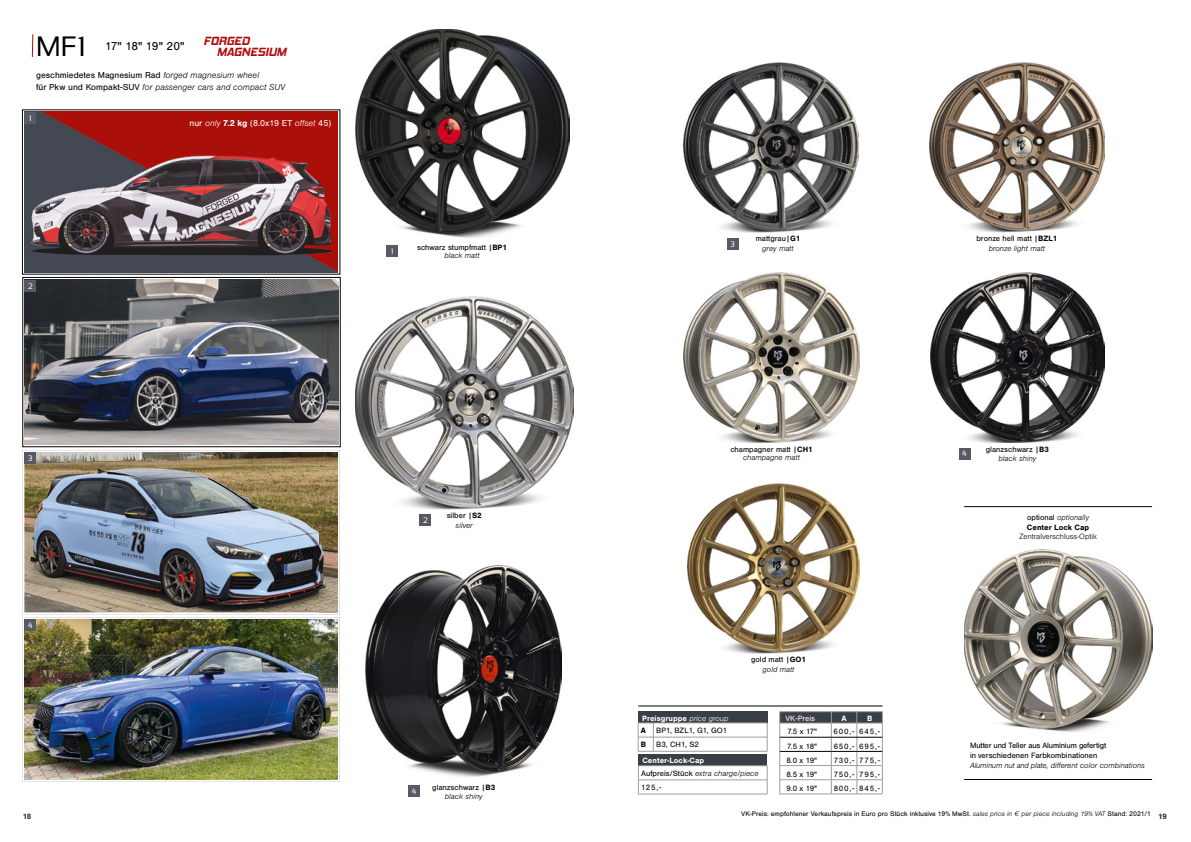
<style>
.page{position:relative;width:1191px;height:842px;background:#fff}
.page>*{position:absolute;margin:0;border:0;box-sizing:border-box;transform-origin:0 0}
.t1{font:28px "Sansation";color:#000}
.t2{font:italic 700 12px/11px "Hemi Head Rg";color:#b10a0c}
.t3{font:12px "Sans";letter-spacing:-.06em;color:#000}
.t4{font:italic 300 9px/12px "Sans";color:#000}
.t5{font:9px "Sans";color:#fff}
.t6{font:8px/9.6px "Sans";color:#000;text-align:center}
.t7{font:italic 300 8px/12.8px "Sans";color:#000}
.t8{font:700 8px/9.6px "Sans";letter-spacing:.005em;color:#000}
.t9{font:700 8px/12.1px "Sans";color:#fff}
.t10{font:300 8px "Sans";color:#000}
.t11{font:8px "Sansation";color:#fff}
.t12{font:8px "Sans";color:#fff}
.t13{font:700 8px "Sans";color:#282827}
.t14{font:7px "Sans";color:#000}
.s1{font-weight:400;font-style:normal}
.s2{font-weight:300;font-style:italic}
.s3{font-weight:700}
.s4{color:#000}
.s5{font-weight:700;font-style:normal;color:#fff}
.s6{font-weight:400}
</style>
<div class="page">
<svg style="left:22px;top:110px;width:318px;height:164px;background:#79474a"></svg>
<img style="left:22px;top:617px;width:298px;height:165px">
<img style="left:23px;top:277px;width:317px;height:170px">
<img style="left:22px;top:450px;width:318px;height:164px">
<img style="left:355px;top:297px;width:218px;height:212px">
<img style="left:320px;top:617px;width:20px;height:165px">
<img style="left:320px;top:520px;width:20px;height:94px">
<img style="left:320px;top:520px;width:18px;height:92px">
<img style="left:366px;top:565px;width:196px;height:212px">
<img style="left:355px;top:29px;width:214px;height:209px">
<img style="left:683px;top:63px;width:175px;height:169px">
<img style="left:683px;top:273px;width:176px;height:161px">
<img style="left:930px;top:273px;width:174px;height:170px">
<img style="left:929px;top:62px;width:175px;height:170px">
<img style="left:722px;top:434px;width:110px;height:50px">
<img style="left:688px;top:484px;width:171px;height:169px">
<img style="left:964px;top:550px;width:188px;height:182px">
<div style="left:638px;top:711px;width:129px;height:12px;background:#393e47"></div>
<hr style="left:653px;top:723px;width:114px;height:1px;background:#9c9d9d">
<hr style="left:653px;top:737px;width:114px;height:1px;background:#9c9d9d">
<hr style="left:653px;top:751px;width:114px;height:1px;background:#9c9d9d">
<svg style="left:638px;top:723px;width:16px;height:29px"></svg>
<svg style="left:767px;top:723px;width:1px;height:28px"></svg>
<svg style="left:779px;top:711px;width:104px;height:84px"></svg>
<div style="left:638px;top:754px;width:129px;height:12px;background:#393e47"></div>
<hr style="left:638px;top:765px;width:129px;height:1px;background:#9c9d9d">
<hr style="left:638px;top:780px;width:129px;height:1px;background:#9c9d9d">
<svg style="left:767px;top:766px;width:1px;height:28px"></svg>
<hr style="left:638px;top:794px;width:129px;height:1px;background:#9c9d9d">
<svg style="left:638px;top:766px;width:1px;height:28px"></svg>
<hr style="left:638px;top:706px;width:244px;height:1px;background:#000">
<svg style="left:31px;top:34px;width:3px;height:23px"></svg>
<hr style="left:964px;top:506px;width:188px;height:1px;background:#000">
<hr style="left:964px;top:779px;width:188px;height:1px;background:#000">
<div style="left:25px;top:112px;width:11px;height:11px;background:#575a62"></div>
<div style="left:25px;top:280px;width:11px;height:11px;background:#575a62"></div>
<div style="left:25px;top:452px;width:11px;height:11px;background:#575a62"></div>
<div style="left:25px;top:619px;width:11px;height:12px;background:#575a62"></div>
<div style="left:387px;top:245px;width:11px;height:12px;background:#575a62"></div>
<div style="left:420px;top:514px;width:11px;height:12px;background:#575a62"></div>
<div style="left:408px;top:786px;width:12px;height:11px;background:#575a62"></div>
<div style="left:727px;top:238px;width:11px;height:11px;background:#575a62"></div>
<div style="left:958px;top:448px;width:12px;height:11px;background:#575a62"></div>
<h1 class="t1" style="left:36px;top:31px;width:51px">MF1</h1>
<h2 class="t3" style="left:105px;top:40px;width:81px">17" 18" 19" 20"</h2>
<h2 class="t2" style="left:217px;top:35px;width:71px;text-indent:-13px">FORGED<br>MAGNESIUM</h2>
<p class="t4" style="left:36px;top:69px;width:250px"><span class="s1">geschmiedetes Magnesium Rad</span> forged magnesium wheel<br><span class="s1">für Pkw und Kompakt-SUV</span> for passenger cars and compact SUV</p>
<p class="t11" style="left:29px;top:113px;width:4px">1</p>
<p class="t11" style="left:28px;top:281px;width:6px">2</p>
<p class="t11" style="left:28px;top:453px;width:6px">3</p>
<p class="t11" style="left:28px;top:621px;width:6px">4</p>
<p class="t5" style="left:189px;top:118px;width:143px">nur <span class="s2">only</span> <span class="s3">7.2 kg</span> (8.0x19 ET <span class="s2">offset</span> 45)</p>
<p class="t11" style="left:391px;top:247px;width:4px">1</p>
<p class="t6" style="left:755px;top:234px;width:46px">mattgrau|<span class="s3">G1 </span><span class="s2">grey matt</span></p>
<p class="t6" style="left:976px;top:234px;width:82px">bronze hell matt |<span class="s3">BZL1</span></p>
<p class="t11" style="left:730px;top:240px;width:6px">3</p>
<p class="t6" style="left:417px;top:242px;width:91px">schwarz stumpfmatt |<span class="s3">BP1</span></p>
<p class="t7" style="left:988px;top:242px;width:58px">bronze light matt</p>
<p class="t7" style="left:444px;top:249px;width:37px">black matt</p>
<p class="t11" style="left:423px;top:516px;width:6px">2</p>
<p class="t6" style="left:447px;top:511px;width:36px">silber |<span class="s3">S2 </span><span class="s2">silver</span></p>
<p class="t11" style="left:412px;top:787px;width:6px">4</p>
<p class="t6" style="left:432px;top:782px;width:64px">glanzschwarz |<span class="s3">B3 </span><span class="s2">black shiny</span></p>
<p class="t6" style="left:730px;top:445px;width:84px;line-height:8.5px">champagner matt |<span class="s3">CH1 </span><span class="s2">champagne matt</span></p>
<p class="t6" style="left:751px;top:655px;width:56px">gold matt |<span class="s3">GO1 </span><span class="s2">gold matt</span></p>
<p class="t9" style="left:641px;top:712px;width:89px">Preisgruppe <span class="s2">price group<br></span><span class="s4">A</span></p>
<p class="t6" style="left:641px;top:723px;width:88px;line-height:14.2px;text-align:left;text-indent:15px">BP1, BZL1, G1, GO1<br><span class="s3">B</span> B3, CH1, S2</p>
<p class="t7" style="left:641px;top:754px;width:119px"><span class="s5">Center-Lock-Cap<br></span><span class="s1">Aufpreis/Stück</span> extra charge/piece</p>
<p class="t6" style="left:641px;top:783px;width:22px">125,-</p>
<p class="t12" style="left:785px;top:714px;width:31px">VK-Preis</p>
<p class="t9" style="left:841px;top:712px;width:7px">A</p>
<p class="t9" style="left:867px;top:712px;width:7px">B</p>
<p class="t6" style="left:787px;top:727px;width:31px">7.5 x 17"</p>
<p class="t6" style="left:833px;top:727px;width:48px">600,- 645,-</p>
<p class="t6" style="left:787px;top:741px;width:32px">7.5 x 18"</p>
<p class="t6" style="left:833px;top:741px;width:48px">650,- 695,-</p>
<p class="t6" style="left:786px;top:755px;width:32px">8.0 x 19"</p>
<p class="t6" style="left:833px;top:755px;width:48px">730,- 775,-</p>
<p class="t6" style="left:786px;top:770px;width:32px">8.5 x 19"</p>
<p class="t6" style="left:833px;top:770px;width:48px">750,- 795,-</p>
<p class="t6" style="left:786px;top:784px;width:32px">9.0 x 19"</p>
<p class="t6" style="left:833px;top:784px;width:48px">800,- 845,-</p>
<p class="t11" style="left:962px;top:449px;width:6px">4</p>
<p class="t6" style="left:986px;top:444px;width:64px">glanzschwarz |<span class="s3">B3 </span><span class="s2">black shiny</span></p>
<p class="t8" style="left:1027px;top:513px;width:64px"><span class="s6">optional</span> <span class="s2">optionally<br></span>Center Lock Cap</p>
<p class="t10" style="left:1019px;top:533px;width:79px">Zentralverschluss-Optik</p>
<p class="t6" style="left:970px;top:741px;width:137px;text-align:left">Mutter und Teller aus Aluminium gefertigt in verschiedenen Farbkombinationen</p>
<p class="t7" style="left:970px;top:759px;width:176px">Aluminum nut and plate, different color combinations</p>
<p class="t14" style="left:741px;top:809px;width:411px">VK-Preis: empfohlener Verkaufspreis in Euro pro Stück inklusive 19% MwSt. <span class="s2">sales price in € per piece including 19% VAT</span> Stand: 2021/1</p>
<p class="t13" style="left:23px;top:812px;width:10px">18</p>
<p class="t13" style="left:1158px;top:812px;width:10px">19</p>
</div>
